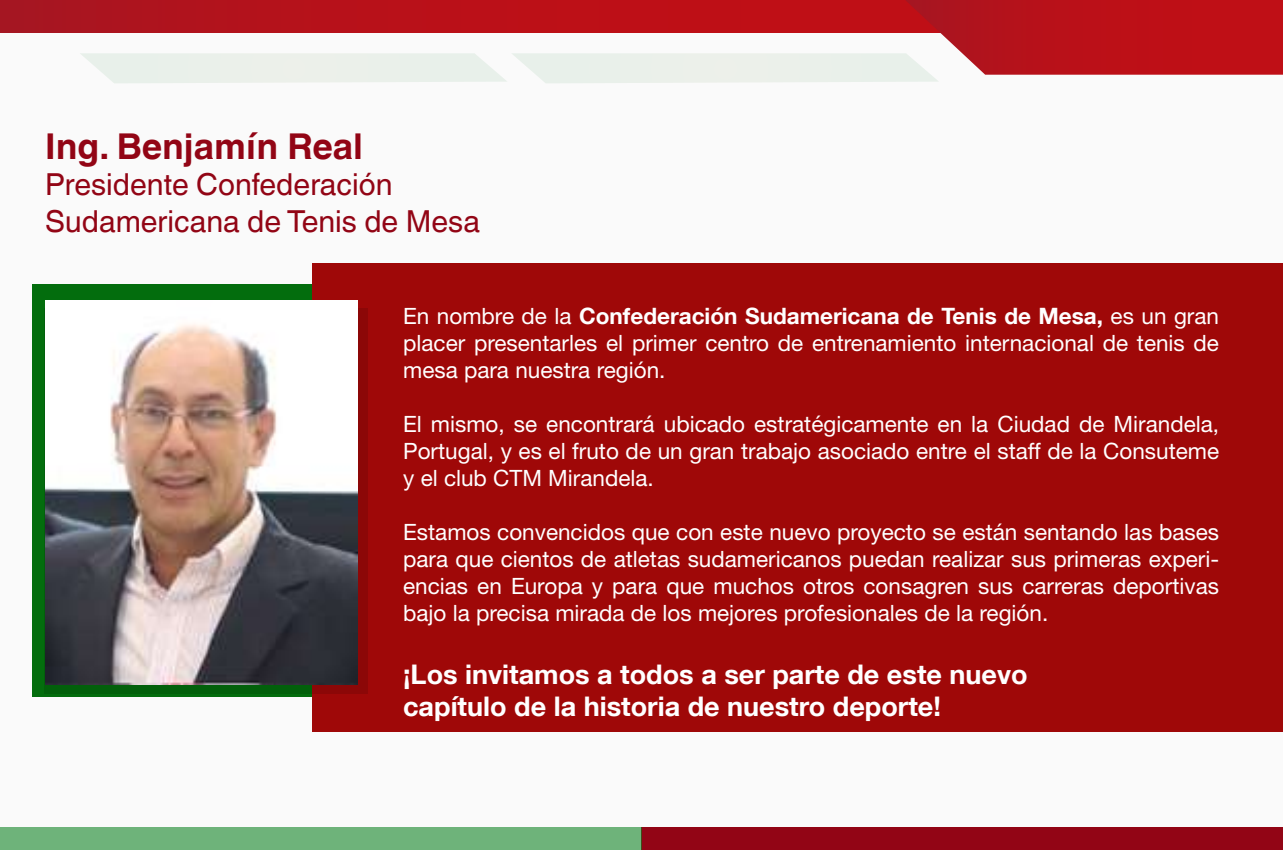
<style>
.page{position:relative;width:1283px;height:850px;background:#fff}
.page>*{position:absolute;margin:0;border:0;box-sizing:border-box;transform-origin:0 0}
.t1{font:700 35.55px "Helvetica World";color:#920515}
.t2{font:30.15px/36.2px "Helvetica World";color:#920515}
.t3{font:700 27px/31.5px "Helvetica Neue LT Com";color:#fff}
.t4{font:22.5px/27px "Helvetica Neue LT Std";color:#fff;text-align:justify}
.t5{font:700 22.5px "Helvetica Neue LT Com";color:#fff}
.s1{font-family:"Helvetica Neue LT Std";font-weight:400}
</style>
<div class="page">
<div style="left:0;top:0;width:1282px;height:849px;background:#fafafa"></div>
<div style="left:641px;top:827px;width:641px;height:22px;background:#920515"></div>
<div style="left:0;top:827px;width:641px;height:22px;background:#6eb37a"></div>
<div style="left:33px;top:284px;width:328px;height:412px;background:#036d0d"></div>
<div style="left:312px;top:263px;width:970px;height:468px;background:#9f0808"></div>
<svg style="left:44px;top:308px;width:324px;height:385px;fill:#8c0707"></svg>
<img style="left:45px;top:300px;width:312px;height:384px">
<div style="left:0;top:0;width:977px;height:33px;background:#a71621"></div>
<svg style="left:80px;top:0;width:1202px;height:83px"></svg>
<h1 class="t1" style="left:45px;top:126px;width:319px">Ing. Benjamín Real</h1>
<h2 class="t2" style="left:45px;top:167px;width:436px">Presidente Confederación<br>Sudamericana de Tenis de Mesa</h2>
<p class="t5" style="left:403px;top:301px;width:817px"><span class="s1">En nombre de la</span> Confederación Sudamericana de Tenis de Mesa, <span class="s1">es un gran</span></p>
<p class="t4" style="left:403px;top:329px;width:817px">placer presentarles el primer centro de entrenamiento internacional de tenis de mesa para nuestra región.</p>
<p class="t4" style="left:403px;top:410px;width:817px">El mismo, se encontrará ubicado estratégicamente en la Ciudad de Mirandela, Portugal, y es el fruto de un gran trabajo asociado entre el staff de la Consuteme y el club CTM Mirandela.</p>
<p class="t4" style="left:403px;top:518px;width:817px">Estamos convencidos que con este nuevo proyecto se están sentando las bases para que cientos de atletas sudamericanos puedan realizar sus primeras experi&shy;encias en Europa y para que muchos otros consagren sus carreras deportivas bajo la precisa mirada de los mejores profesionales de la región.</p>
<p class="t3" style="left:403px;top:657px;width:626px">¡Los invitamos a todos a ser parte de este nuevo capítulo de la historia de nuestro deporte!</p>
</div>
